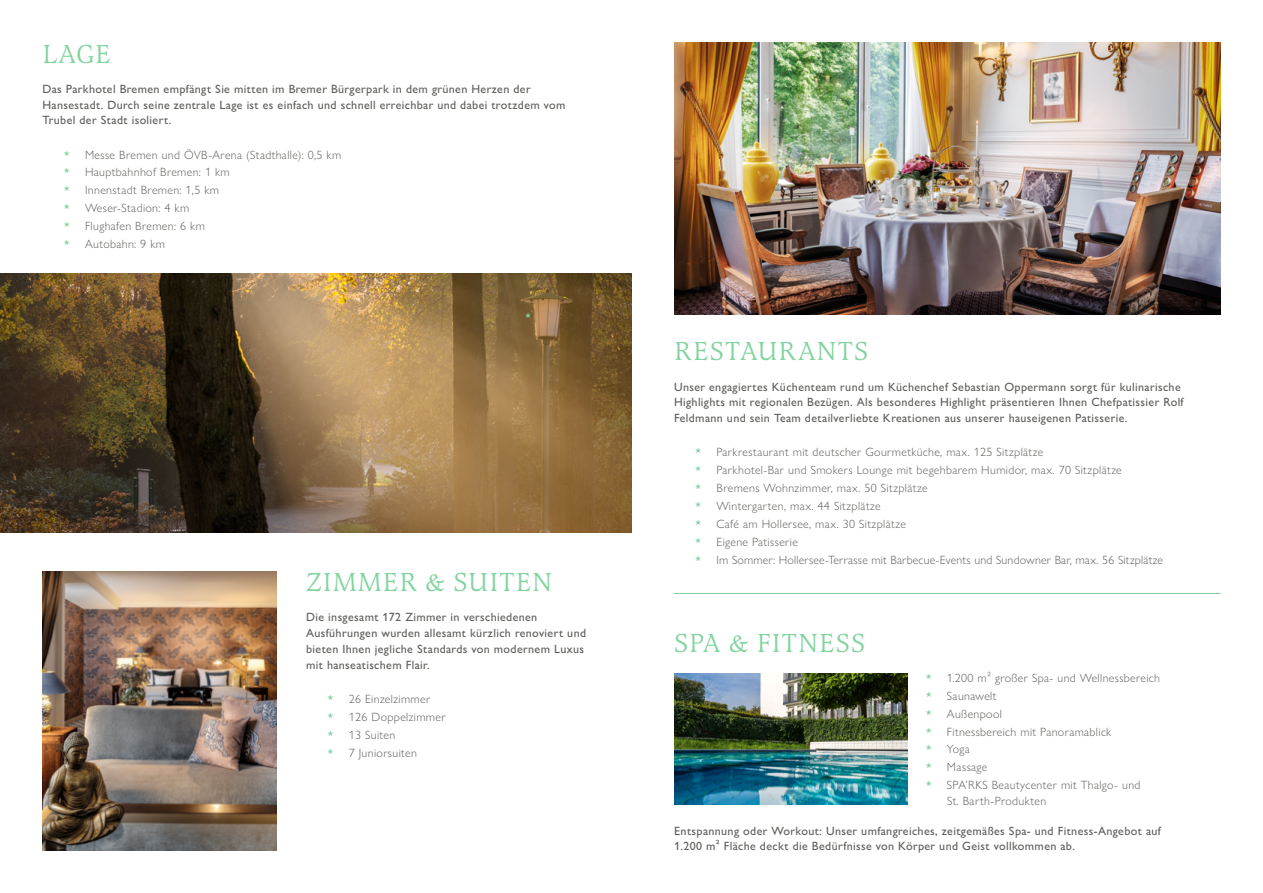
<style>
.page{position:relative;width:1263px;height:893px;background:#fff}
.page>*{position:absolute;margin:0;border:0;box-sizing:border-box;transform-origin:0 0}
.t1{font:27px "Latienne URW";letter-spacing:.03em;color:#81d49e}
.t2{font:500 12px/15.8px "Gill Sans Nova";letter-spacing:.03em;color:#5d5d5a}
.t3{font:300 12px/15.8px "Gill Sans Nova";letter-spacing:.03em;color:#5d5d5a}
.t4{font:7.5px "Arial Unicode MS";color:#81d49e}
</style>
<div class="page">
<img style="left:674px;top:673px;width:233px;height:132px">
<img style="left:43px;top:571px;width:233px;height:279px">
<img style="left:674px;top:43px;width:546px;height:272px">
<img style="left:0;top:273px;width:631px;height:260px">
<hr style="left:674px;top:593px;width:546px;height:1px;background:#81d49e">
<h1 class="t1" style="left:43px;top:37px;width:70px">LAGE</h1>
<p class="t2" style="left:43px;top:81px;width:524px">Das Parkhotel Bremen empfängt Sie mitten im Bremer Bürgerpark in dem grünen Herzen der<br>Hansestadt. Durch seine zentrale Lage ist es einfach und schnell erreichbar und dabei trotzdem vom<br>Trubel der Stadt isoliert.</p>
<p class="t3" style="left:64px;top:147px;width:279px"><sup>★</sup> Messe Bremen und ÖVB-Arena (Stadthalle): 0,5 km</p>
<p class="t3" style="left:64px;top:164px;width:167px"><sup>★</sup> Hauptbahnhof Bremen: 1 km</p>
<p class="t3" style="left:64px;top:182px;width:157px"><sup>★</sup> Innenstadt Bremen: 1,5 km</p>
<p class="t3" style="left:64px;top:200px;width:127px"><sup>★</sup> Weser-Stadion: 4 km</p>
<p class="t3" style="left:64px;top:218px;width:143px"><sup>★</sup> Flughafen Bremen: 6 km</p>
<p class="t3" style="left:64px;top:236px;width:103px"><sup>★</sup> Autobahn: 9 km</p>
<p class="t4" style="left:525px;top:310px;width:8px">★</p>
<h1 class="t1" style="left:306px;top:566px;width:248px">ZIMMER &amp; SUITEN</h1>
<p class="t2" style="left:306px;top:609px;width:281px">Die insgesamt 172 Zimmer in verschiedenen Ausführungen wurden allesamt kürzlich renoviert und bieten Ihnen jegliche Standards von modernem Luxus mit hanseatischem Flair.</p>
<p class="t3" style="left:327px;top:691px;width:104px"><sup>★</sup> 26 Einzelzimmer</p>
<p class="t3" style="left:327px;top:709px;width:120px"><sup>★</sup> 126 Doppelzimmer</p>
<p class="t3" style="left:327px;top:727px;width:69px"><sup>★</sup> 13 Suiten</p>
<p class="t3" style="left:327px;top:744px;width:91px"><sup>★</sup> 7 Juniorsuiten</p>
<h1 class="t1" style="left:674px;top:335px;width:196px">RESTAURANTS</h1>
<p class="t2" style="left:674px;top:378px;width:511px">Unser engagiertes Küchenteam rund um Küchenchef Sebastian Oppermann sorgt für kulinarische<br>Highlights mit regionalen Bezügen. Als besonderes Highlight präsentieren Ihnen Chefpatissier Rolf<br>Feldmann und sein Team detailverliebte Kreationen aus unserer hauseigenen Patisserie.</p>
<p class="t3" style="left:695px;top:444px;width:350px"><sup>★</sup> Parkrestaurant mit deutscher Gourmetküche, max. 125 Sitzplätze</p>
<p class="t3" style="left:695px;top:462px;width:428px"><sup>★</sup> Parkhotel-Bar und Smokers Lounge mit begehbarem Humidor, max. 70 Sitzplätze</p>
<p class="t3" style="left:695px;top:480px;width:234px"><sup>★</sup> Bremens Wohnzimmer, max. 50 Sitzplätze</p>
<p class="t3" style="left:695px;top:498px;width:187px"><sup>★</sup> Wintergarten, max. 44 Sitzplätze</p>
<p class="t3" style="left:695px;top:516px;width:212px"><sup>★</sup> Café am Hollersee, max. 30 Sitzplätze</p>
<p class="t3" style="left:695px;top:534px;width:104px"><sup>★</sup> Eigene Patisserie</p>
<p class="t3" style="left:695px;top:551px;width:469px"><sup>★</sup> Im Sommer: Hollersee-Terrasse mit Barbecue-Events und Sundowner Bar, max. 56 Sitzplätze</p>
<h1 class="t1" style="left:674px;top:626px;width:193px">SPA &amp; FITNESS</h1>
<p class="t3" style="left:926px;top:670px;width:236px"><sup>★</sup> 1.200 m² großer Spa- und Wellnessbereich</p>
<p class="t3" style="left:926px;top:688px;width:72px"><sup>★</sup> Saunawelt</p>
<p class="t3" style="left:926px;top:706px;width:78px"><sup>★</sup> Außenpool</p>
<p class="t3" style="left:926px;top:723px;width:187px"><sup>★</sup> Fitnessbereich mit Panoramablick</p>
<p class="t3" style="left:926px;top:741px;width:46px"><sup>★</sup> Yoga</p>
<p class="t3" style="left:926px;top:759px;width:63px"><sup>★</sup> Massage</p>
<p class="t3" style="left:947px;top:777px;width:195px;text-indent:-21px"><sup>★</sup> SPA’RKS Beautycenter mit Thalgo- und<br>St. Barth-Produkten</p>
<p class="t2" style="left:674px;top:822px;width:488px">Entspannung oder Workout: Unser umfangreiches, zeitgemäßes Spa- und Fitness-Angebot auf<br>1.200 m² Fläche deckt die Bedürfnisse von Körper und Geist vollkommen ab.</p>
</div>
